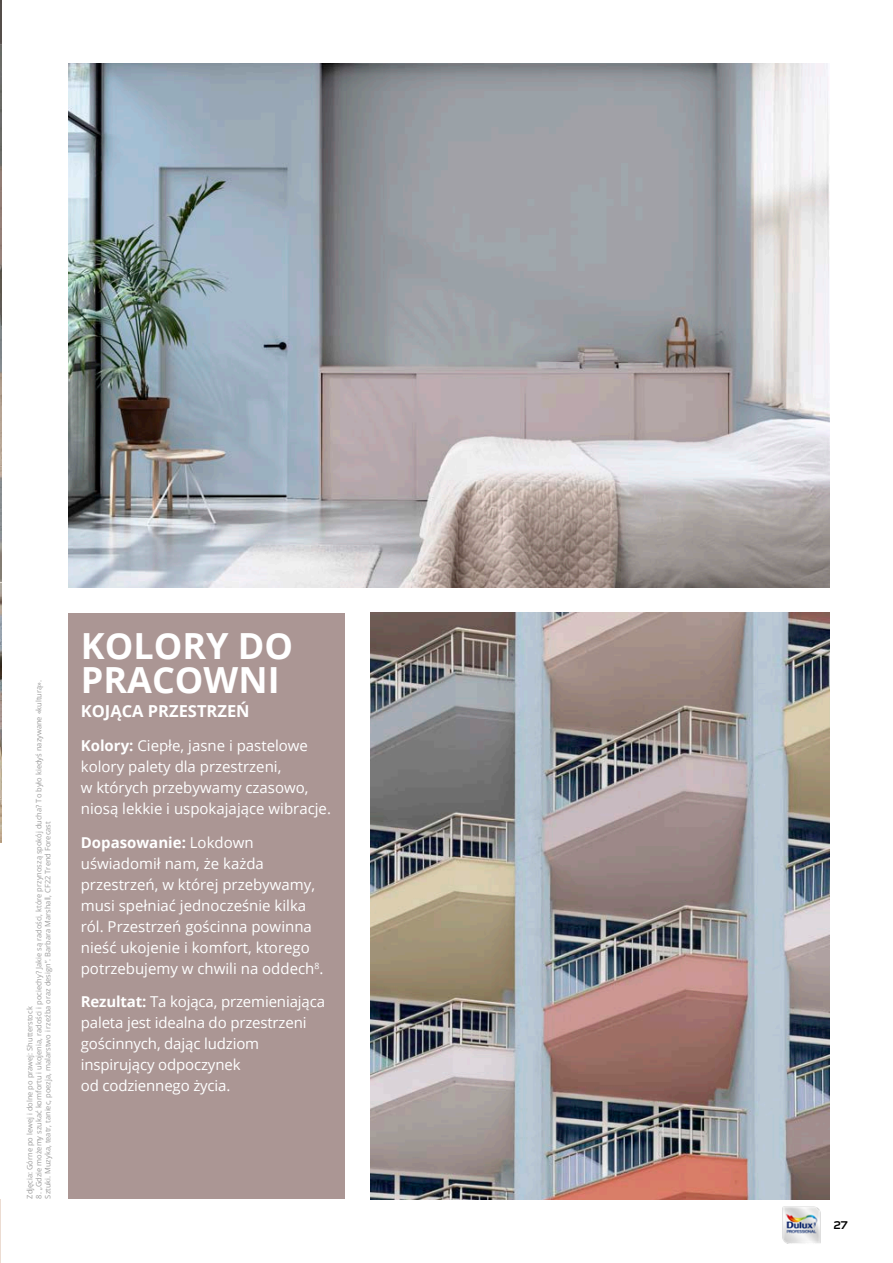
<style>
.page{position:relative;width:893px;height:1263px;background:#fff}
.page>*{position:absolute;margin:0;border:0;box-sizing:border-box;transform-origin:0 0}
.t1{font:700 36px/34.5px "Open Sans";color:#fff}
.t2{font:700 16.5px "Open Sans";color:#fff}
.t3{font:15px/21px "Open Sans";color:#fff}
.t4{font:700 12px "Colour Sans";color:#000}
.t5{font:7.5px/9px "Open Sans";color:#9c9c9c}
.s1{font-weight:700}
</style>
<div class="page">
<div style="left:68px;top:613px;width:276px;height:585px;background:#ab9694"></div>
<img style="left:782px;top:1206px;width:39px;height:38px">
<hr style="left:0;top:1199px;width:1px;height:64px;background:#ecdcd2">
<img style="left:0;top:0;width:1px;height:843px">
<img style="left:68px;top:64px;width:761px;height:524px">
<img style="left:371px;top:613px;width:458px;height:586px">
<p class="t5" style="left:34px;top:1198px;width:520px;rotate:-90deg">8. „Gdzie możemy szukać komfortu i ukojenia, radości i pociechy? Jakie są radości, które przynoszą spokój ducha? To było kiedyś nazywane «kulturą».<br>Sztuki. Muzyka, teatr, taniec, poezja, malarstwo i rzeźba oraz design”. Barbara Marshall, CF22 Trend Forecast</p>
<p class="t5" style="left:25px;top:1198px;width:194px;rotate:-90deg">Zdjęcia: Górne po lewej i dolne po prawej: Shutterstock</p>
<p class="t1" style="left:81px;top:627px;width:214px">KOLORY DO<br>PRACOWNI</p>
<p class="t2" style="left:81px;top:699px;width:170px">KOJĄCA PRZESTRZEŃ</p>
<p class="t3" style="left:81px;top:734px;width:252px"><span class="s1">Kolory:</span> Ciepłe, jasne i pastelowe kolory palety dla przestrzeni,<br>w których przebywamy czasowo, niosą lekkie i uspokajające wibracje.</p>
<p class="t3" style="left:81px;top:831px;width:244px"><span class="s1">Dopasowanie:</span> Lokdown uświadomił nam, że każda przestrzeń, w której przebywamy, musi spełniać jednocześnie kilka ról. Przestrzeń gościnna powinna nieść ukojenie i komfort, ktorego potrzebujemy w chwili na oddech<sup>8</sup>.</p>
<p class="t3" style="left:81px;top:991px;width:246px"><span class="s1">Rezultat:</span> Ta kojąca, przemieniająca paleta jest idealna do przestrzeni gościnnych, dając ludziom inspirujący odpoczynek<br>od codziennego życia.</p>
<p class="t4" style="left:833px;top:1216px;width:16px">27</p>
</div>
